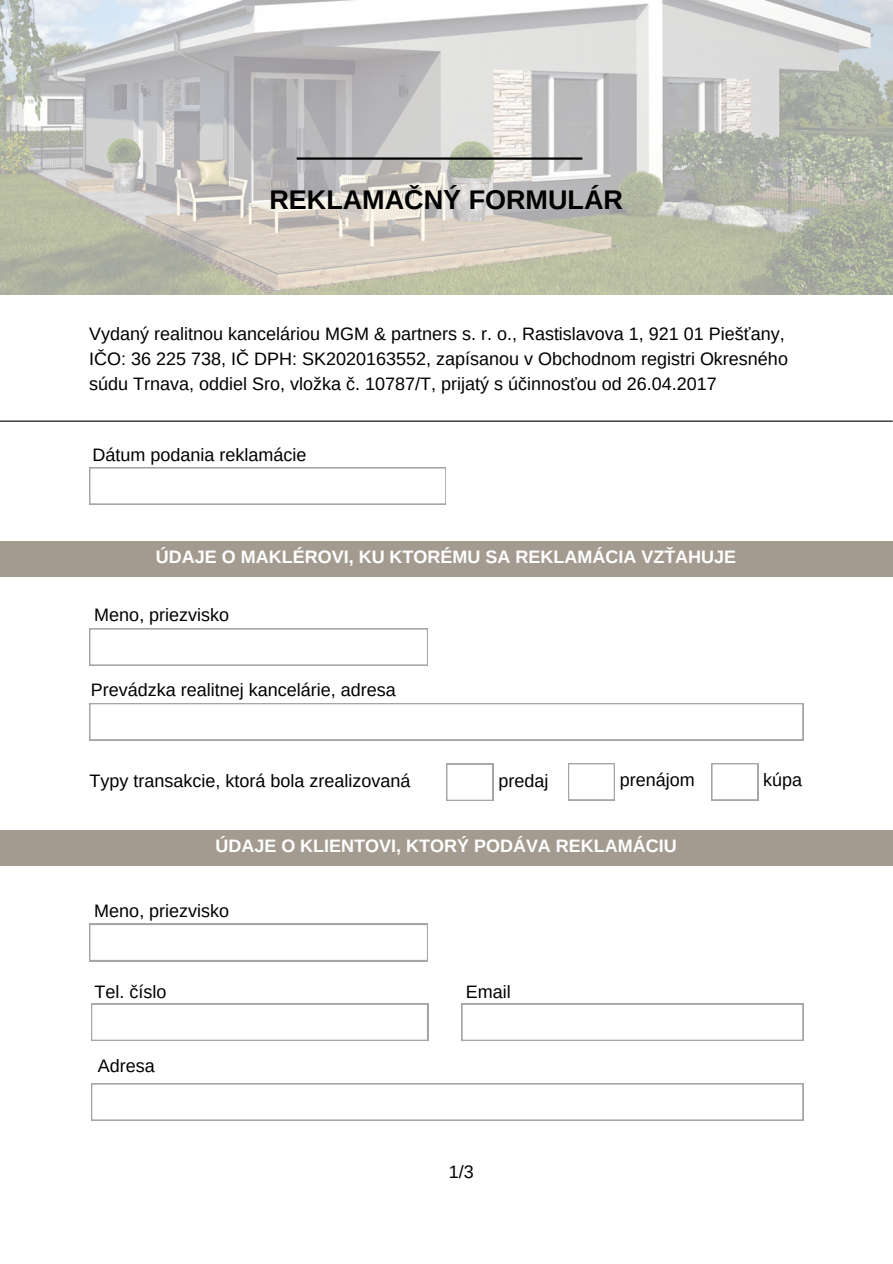
<style>
.page{position:relative;width:893px;height:1264px;background:#fff}
.page>*{position:absolute;margin:0;border:0;box-sizing:border-box;transform-origin:0 0}
.t1{font:700 27px "Arimo";color:#000}
.t2{font:18px/24.8px "Arimo";color:#000}
.t3{font:700 18px "Arimo";color:#fff}
</style>
<div class="page">
<img style="left:0;top:0;width:892px;height:294px">
<svg style="left:89px;top:467px;width:357px;height:37px"></svg>
<div style="left:0;top:541px;width:892px;height:35px;background:#a49b90"></div>
<hr style="left:0;top:420px;width:892px;height:2px;background:#000">
<svg style="left:89px;top:628px;width:339px;height:37px"></svg>
<svg style="left:446px;top:763px;width:47px;height:37px"></svg>
<svg style="left:89px;top:703px;width:714px;height:37px"></svg>
<svg style="left:89px;top:924px;width:339px;height:37px"></svg>
<svg style="left:568px;top:763px;width:46px;height:37px"></svg>
<svg style="left:711px;top:763px;width:47px;height:37px"></svg>
<div style="left:0;top:830px;width:892px;height:35px;background:#a49b90"></div>
<svg style="left:91px;top:1003px;width:337px;height:37px"></svg>
<svg style="left:461px;top:1003px;width:342px;height:37px"></svg>
<svg style="left:91px;top:1083px;width:712px;height:37px"></svg>
<hr style="left:296px;top:157px;width:286px;height:3px;background:#000">
<p class="t1" style="left:269px;top:184px;width:355px">REKLAMAČNÝ FORMULÁR</p>
<p class="t2" style="left:89px;top:322px;width:700px">Vydaný realitnou kanceláriou MGM &amp; partners s. r. o., Rastislavova 1, 921 01 Piešťany,<br>IČO: 36 225 738, IČ DPH: SK2020163552, zapísanou v Obchodnom registri Okresného súdu Trnava, oddiel Sro, vložka č. 10787/T, prijatý s účinnosťou od 26.04.2017</p>
<p class="t2" style="left:92px;top:443px;width:215px">Dátum podania reklamácie</p>
<p class="t3" style="left:156px;top:547px;width:582px">ÚDAJE O MAKLÉROVI, KU KTORÉMU SA REKLAMÁCIA VZŤAHUJE</p>
<p class="t2" style="left:94px;top:602px;width:136px">Meno, priezvisko</p>
<p class="t2" style="left:91px;top:677px;width:306px">Prevádzka realitnej kancelárie, adresa</p>
<p class="t2" style="left:90px;top:768px;width:322px">Typy transakcie, ktorá bola zrealizovaná</p>
<p class="t2" style="left:498px;top:768px;width:51px">predaj</p>
<p class="t2" style="left:619px;top:767px;width:76px">prenájom</p>
<p class="t2" style="left:763px;top:767px;width:40px">kúpa</p>
<p class="t3" style="left:215px;top:836px;width:463px">ÚDAJE O KLIENTOVI, KTORÝ PODÁVA REKLAMÁCIU</p>
<p class="t2" style="left:94px;top:898px;width:136px">Meno, priezvisko</p>
<p class="t2" style="left:94px;top:979px;width:73px">Tel. číslo</p>
<p class="t2" style="left:466px;top:979px;width:46px">Email</p>
<p class="t2" style="left:98px;top:1052px;width:58px">Adresa</p>
<p class="t2" style="left:449px;top:1158px;width:26px">1/3</p>
</div>
